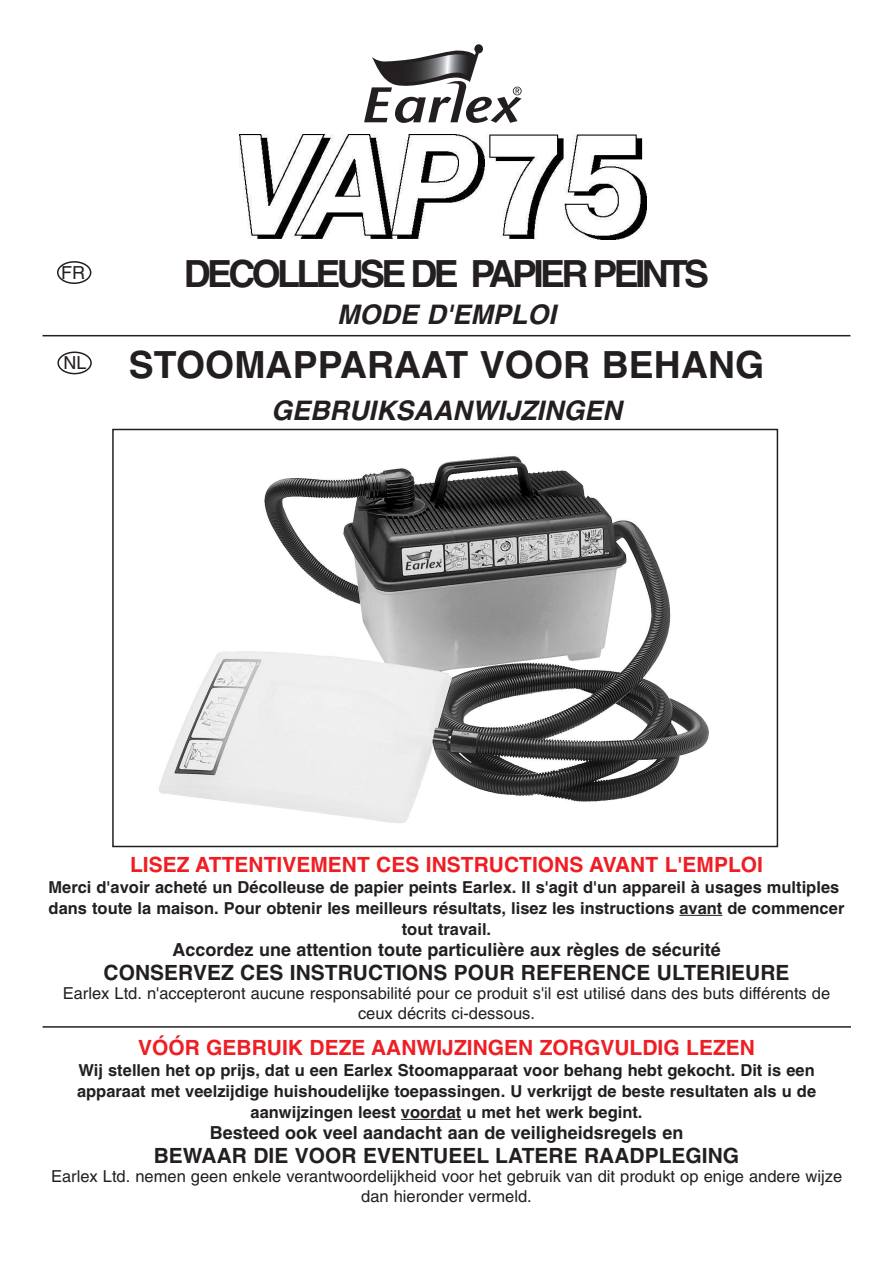
<style>
.page{position:relative;width:893px;height:1263px;background:#fff}
.page>*{position:absolute;margin:0;border:0;box-sizing:border-box;transform-origin:0 0}
.t1{font:700 37.5px "Helvetica";letter-spacing:-.085em;color:#231f20}
.t2{font:700 37.5px "Helvetica";color:#231f20}
.t3{font:italic 700 27px "Helvetica";color:#231f20}
.t4{font:700 21px "Helvetica";color:#ee1e24}
.t5{font:700 21px "Helvetica";color:#231f20}
.t6{font:700 18px "Helvetica";color:#231f20}
.t7{font:18px "Helvetica";color:#231f20}
.t8{font:700 16.5px/21px "Helvetica";color:#231f20;text-align:center}
.t9{font:16.5px/19.5px "Helvetica";color:#231f20;text-align:center}
</style>
<div class="page">
<hr style="left:679px;top:915px;width:43px;height:1px;background:#231f20">
<hr style="left:401px;top:1119px;width:60px;height:1px;background:#231f20">
<img style="left:159px;top:456px;width:550px;height:367px">
<div style="left:112px;top:429px;width:666px;height:418px;border:2px solid #231f20"></div>
<img style="left:240px;top:134px;width:406px;height:106px">
<div style="left:474px;top:44px;width:9px;height:9px;background:#231f20;border-radius:50%"></div>
<svg style="left:364px;top:49px;width:158px;height:74px"></svg>
<svg style="left:57px;top:351px;width:35px;height:23px"></svg>
<svg style="left:57px;top:261px;width:34px;height:23px"></svg>
<hr style="left:43px;top:335px;width:807px;height:1px;background:#231f20">
<hr style="left:43px;top:1026px;width:808px;height:2px;background:#231f20">
<p class="t7" style="left:61px;top:266px;width:25px">FR</p>
<p class="t7" style="left:63px;top:356px;width:25px">NL</p>
<h1 class="t1" style="left:184px;top:259px;width:527px">DECOLLEUSE DE PAPIER PEINTS</h1>
<h2 class="t3" style="left:337px;top:304px;width:220px">MODE D'EMPLOI</h2>
<h1 class="t2" style="left:129px;top:350px;width:637px">STOOMAPPARAAT VOOR BEHANG</h1>
<h2 class="t3" style="left:271px;top:400px;width:352px">GEBRUIKSAANWIJZINGEN</h2>
<p class="t4" style="left:130px;top:856px;width:634px">LISEZ ATTENTIVEMENT CES INSTRUCTIONS AVANT L'EMPLOI</p>
<p class="t8" style="left:48px;top:878px;width:797px">Merci d'avoir acheté un Décolleuse de papier peints Earlex. Il s'agit d'un appareil à usages multiples dans toute la maison. Pour obtenir les meilleurs résultats, lisez les instructions avant de commencer tout travail.</p>
<p class="t6" style="left:172px;top:942px;width:550px">Accordez une attention toute particulière aux règles de sécurité</p>
<p class="t5" style="left:104px;top:964px;width:687px">CONSERVEZ CES INSTRUCTIONS POUR REFERENCE ULTERIEURE</p>
<p class="t9" style="left:63px;top:985px;width:769px">Earlex Ltd. n'accepteront aucune responsabilité pour ce produit s'il est utilisé dans des buts différents de ceux décrits ci-dessous.</p>
<p class="t4" style="left:138px;top:1039px;width:618px">VÓÓR GEBRUIK DEZE AANWIJZINGEN ZORGVULDIG LEZEN</p>
<p class="t8" style="left:77px;top:1061px;width:741px">Wij stellen het op prijs, dat u een Earlex Stoomapparaat voor behang hebt gekocht. Dit is een apparaat met veelzijdige huishoudelijke toepassingen. U verkrijgt de beste resultaten als u de aanwijzingen leest voordat u met het werk begint.</p>
<p class="t6" style="left:210px;top:1125px;width:475px">Besteed ook veel aandacht aan de veiligheidsregels en</p>
<p class="t5" style="left:154px;top:1147px;width:587px">BEWAAR DIE VOOR EVENTUEEL LATERE RAADPLEGING</p>
<p class="t9" style="left:51px;top:1168px;width:793px">Earlex Ltd. nemen geen enkele verantwoordelijkheid voor het gebruik van dit produkt op enige andere wijze dan hieronder vermeld.</p>
</div>
